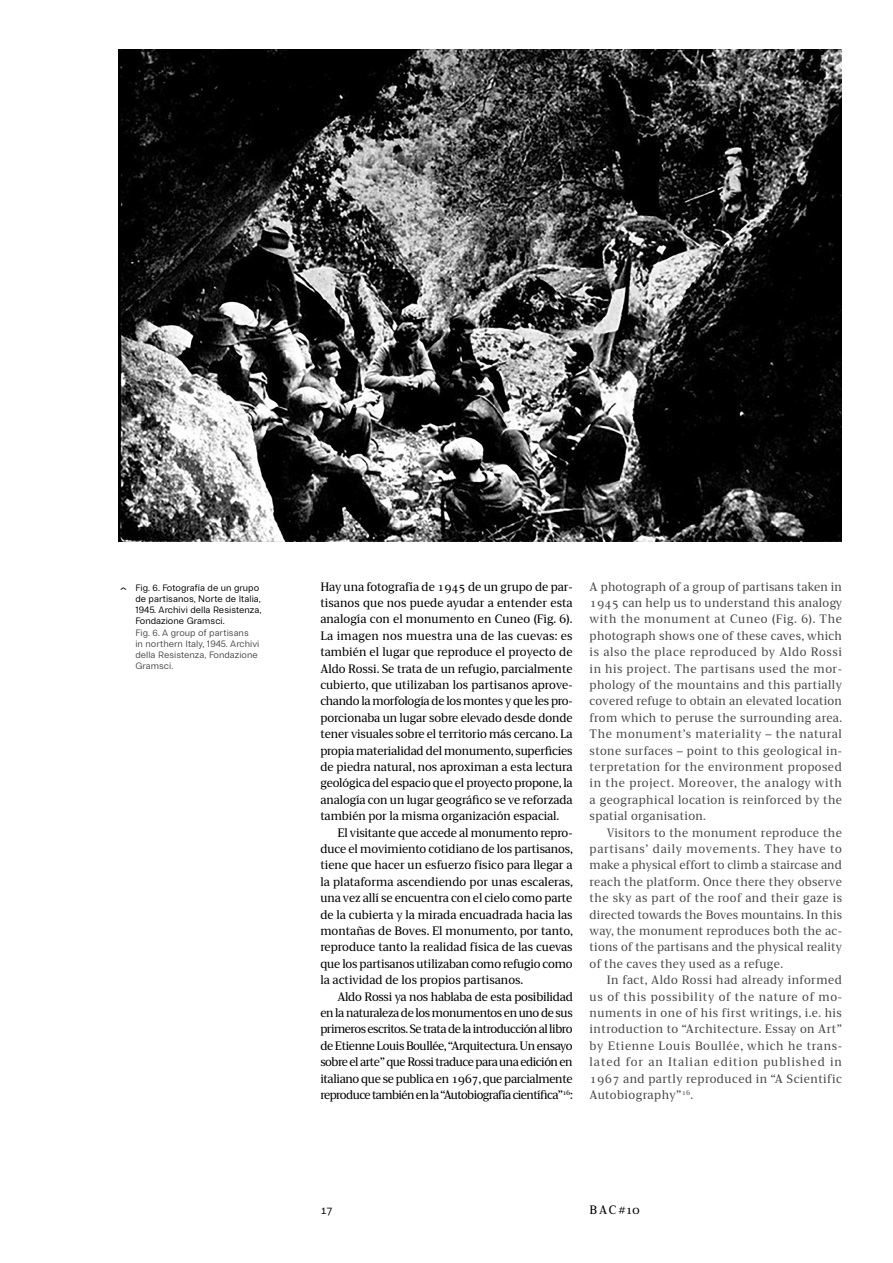
<style>
.page{position:relative;width:893px;height:1263px;background:#fff}
.page>*{position:absolute;margin:0;border:0;box-sizing:border-box;transform-origin:0 0}
.t1{font:12.3px/16.4px "Atlantica Serif";letter-spacing:-.01em;color:#000;text-align:justify}
.t2{font:12.3px/16.4px "Atlantica Serif";letter-spacing:.025em;color:#4a4a49;text-align:justify}
.t3{font:12px "Mais Grotesk";color:#000}
.t4{font:11.25px "Mais Grotesk";color:#000}
.t5{font:9.3px/11.2px "Mais Grotesk";letter-spacing:.005em;color:#000;text-align:justify}
.t6{font:9.3px/11.2px "Mais Grotesk";letter-spacing:.005em;color:#4a4a49}
.s1{font-style:italic;font-size:10.5px}
</style>
<div class="page">
<img style="left:118px;top:49px;width:724px;height:492px">
<p class="t3" style="left:116px;top:590px;width:6px;rotate:-90deg">›</p>
<p class="t5" style="left:135px;top:582px;width:125px">Fig. 6. Fotografía de un grupo</p>
<p class="t5" style="left:135px;top:593px;width:128px">de partisanos, Norte de Italia, 1945. Archivi della Resistenza, Fondazione Gramsci.</p>
<p class="t6" style="left:135px;top:627px;width:115px">Fig. 6. A group of partisans</p>
<p class="t6" style="left:135px;top:638px;width:126px">in northern Italy, 1945. Archivi della Resistenza, Fondazione<br>Gramsci.</p>
<p class="t1" style="left:320px;top:578px;width:254px">Hay una fotografía de 1945 de un grupo de par&shy;tisanos que nos puede ayudar a entender esta analogía con el monumento en Cuneo (Fig. 6).<br>La imagen nos muestra una de las cuevas: es también el lugar que reproduce el proyecto de Aldo Rossi. Se trata de un refugio, parcialmente cubierto, que utilizaban los partisanos aprove&shy;chando la morfología de los montes y que les pro&shy;porcionaba un lugar sobre elevado desde donde tener visuales sobre el territorio más cercano. La propia materialidad del monumento, superficies de piedra natural, nos aproximan a esta lectura geológica del espacio que el proyecto propone, la analogía con un lugar geográfico se ve reforzada también por la misma organización espacial.</p>
<p class="t1" style="left:320px;top:824px;width:254px;text-indent:17px">El visitante que accede al monumento repro&shy;duce el movimiento cotidiano de los partisanos, tiene que hacer un esfuerzo físico para llegar a la plataforma ascendiendo por unas escaleras, una vez allí se encuentra con el cielo como parte de la cubierta y la mirada encuadrada hacia las montañas de Boves. El monumento, por tanto, reproduce tanto la realidad física de las cuevas que los partisanos utilizaban como refugio como la actividad de los propios partisanos.</p>
<p class="t1" style="left:320px;top:988px;width:254px;text-indent:17px">Aldo Rossi ya nos hablaba de esta posibilidad en la naturaleza de los monumentos en uno de sus primeros escritos. Se trata de la introducción al libro de Etienne Louis Boullée, “Arquitectura. Un ensayo sobre el arte” que Rossi traduce para una edición en italiano que se publica en 1967, que parcialmente reproduce también en la “Autobiografía científica”<sup>16</sup>:</p>
<p class="t2" style="left:590px;top:578px;width:254px">A photograph of a group of partisans taken in 1945 can help us to understand this analogy with the monument at Cuneo (Fig. 6). The photograph shows one of these caves, which is also the place reproduced by Aldo Rossi in his project. The partisans used the mor&shy;phology of the mountains and this partially covered refuge to obtain an elevated location from which to peruse the surrounding area.<br>The monument’s materiality – the natural stone surfaces – point to this geological in&shy;terpretation for the environment proposed in the project. Moreover, the analogy with a geographical location is reinforced by the spatial organisation.</p>
<p class="t2" style="left:590px;top:824px;width:254px;text-indent:17px">Visitors to the monument reproduce the partisans’ daily movements. They have to make a physical effort to climb a staircase and reach the platform. Once there they observe the sky as part of the roof and their gaze is directed towards the Boves mountains. In this way, the monument reproduces both the ac&shy;tions of the partisans and the physical reality of the caves they used as a refuge.</p>
<p class="t2" style="left:590px;top:971px;width:254px;text-indent:17px">In fact, Aldo Rossi had already informed us of this possibility of the nature of mo&shy;numents in one of his first writings, i.e. his introduction to “Architecture. Essay on Art” by Etienne Louis Boullée, which he trans&shy;lated for an Italian edition published in 1967 and partly reproduced in “A Scientific Autobiography”<sup>16</sup>.</p>
<p class="t4" style="left:320px;top:1204px;width:14px">17</p>
<p class="t1" style="left:590px;top:1201px;width:52px">BAC<span class="s1">#</span>10</p>
</div>
